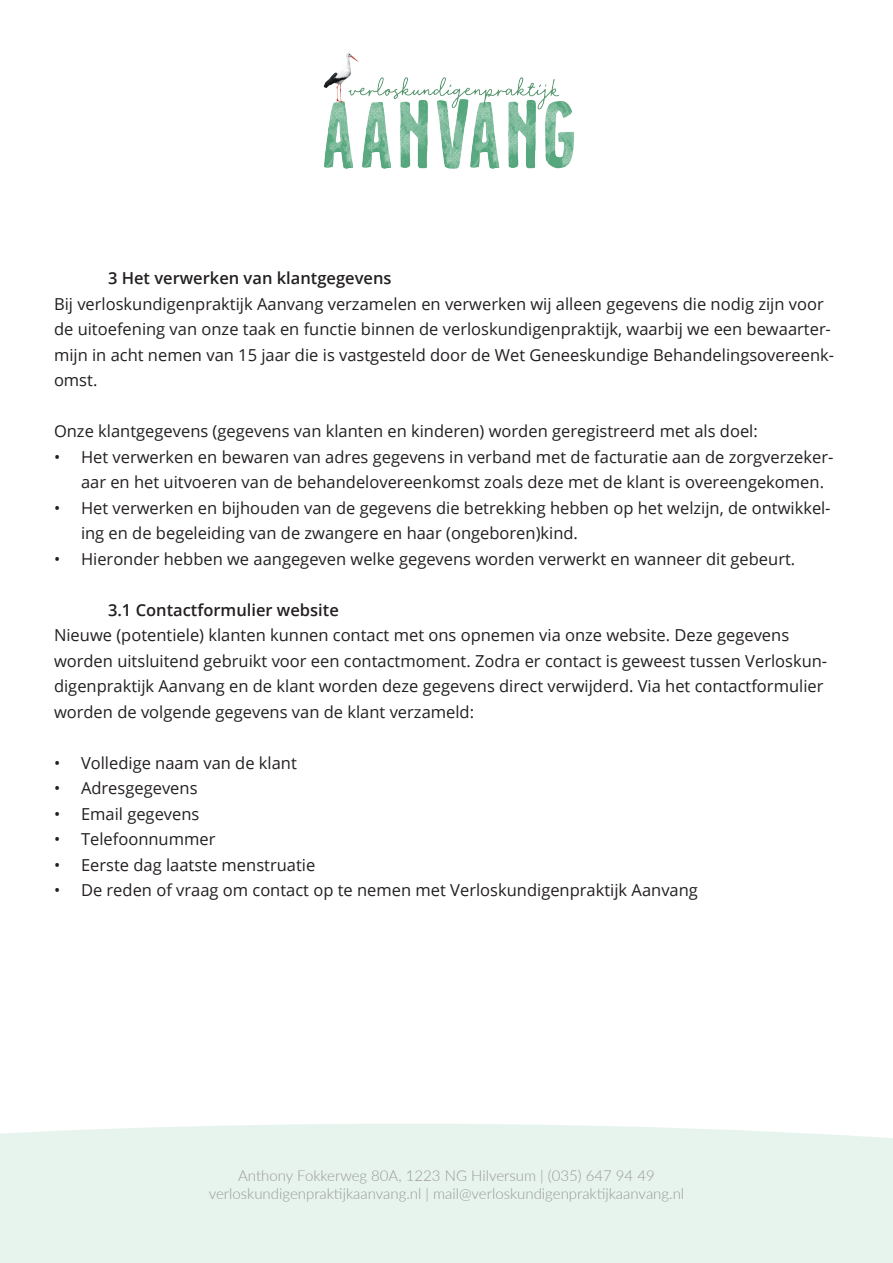
<style>
.page{position:relative;width:893px;height:1263px;background:#fff}
.page>*{position:absolute;margin:0;border:0;box-sizing:border-box;transform-origin:0 0}
.t1{font:16.5px/25.5px "Open Sans";color:#231f20}
.t2{font:600 16.5px "Open Sans";color:#231f20}
.t3{font:300 15px "Lato";color:#9a9898}
</style>
<div class="page">
<img style="left:323px;top:53px;width:251px;height:116px">
<div style="left:0;top:1124px;width:893px;height:139px;background:#e7f4ee"></div>
<p class="t2" style="left:108px;top:267px;width:285px">3 Het verwerken van klantgegevens</p>
<p class="t1" style="left:54px;top:290px;width:781px">Bij verloskundigenpraktijk Aanvang verzamelen en verwerken wij alleen gegevens die nodig zijn voor de uitoefening van onze taak en functie binnen de verloskundigenpraktijk, waarbij we een bewaarter&shy;mijn in acht nemen van 15 jaar die is vastgesteld door de Wet Geneeskundige Behandelingsovereenk&shy;omst.</p>
<p class="t1" style="left:54px;top:418px;width:705px">Onze klantgegevens (gegevens van klanten en kinderen) worden geregistreerd met als doel:</p>
<p class="t1" style="left:81px;top:443px;width:754px;text-indent:-27px">• Het verwerken en bewaren van adres gegevens in verband met de facturatie aan de zorgverzeker&shy;aar en het uitvoeren van de behandelovereenkomst zoals deze met de klant is overeengekomen.</p>
<p class="t1" style="left:81px;top:494px;width:751px;text-indent:-27px">• Het verwerken en bijhouden van de gegevens die betrekking hebben op het welzijn, de ontwikkel&shy;ing en de begeleiding van de zwangere en haar (ongeboren)kind.</p>
<p class="t1" style="left:54px;top:545px;width:743px">• Hieronder hebben we aangegeven welke gegevens worden verwerkt en wanneer dit gebeurt.</p>
<p class="t2" style="left:108px;top:598px;width:232px">3.1 Contactformulier website</p>
<p class="t1" style="left:54px;top:622px;width:775px">Nieuwe (potentiele) klanten kunnen contact met ons opnemen via onze website. Deze gegevens worden uitsluitend gebruikt voor een contactmoment. Zodra er contact is geweest tussen Verloskun&shy;digenpraktijk Aanvang en de klant worden deze gegevens direct verwijderd. Via het contactformulier worden de volgende gegevens van de klant verzameld:</p>
<p class="t1" style="left:54px;top:749px;width:244px">• Volledige naam van de klant</p>
<p class="t1" style="left:54px;top:775px;width:145px">• Adresgegevens</p>
<p class="t1" style="left:54px;top:800px;width:147px">• Email gegevens</p>
<p class="t1" style="left:54px;top:826px;width:163px">• Telefoonnummer</p>
<p class="t1" style="left:54px;top:851px;width:263px">• Eerste dag laatste menstruatie</p>
<p class="t1" style="left:54px;top:877px;width:645px">• De reden of vraag om contact op te nemen met Verloskundigenpraktijk Aanvang</p>
<p class="t3" style="left:238px;top:1165px;width:418px">Anthony Fokkerweg 80A, 1223 NG Hilversum | (035) 647 94 49</p>
<p class="t3" style="left:209px;top:1183px;width:477px">verloskundigenpraktijkaanvang.nl | mail@verloskundigenpraktijkaanvang.nl</p>
</div>
